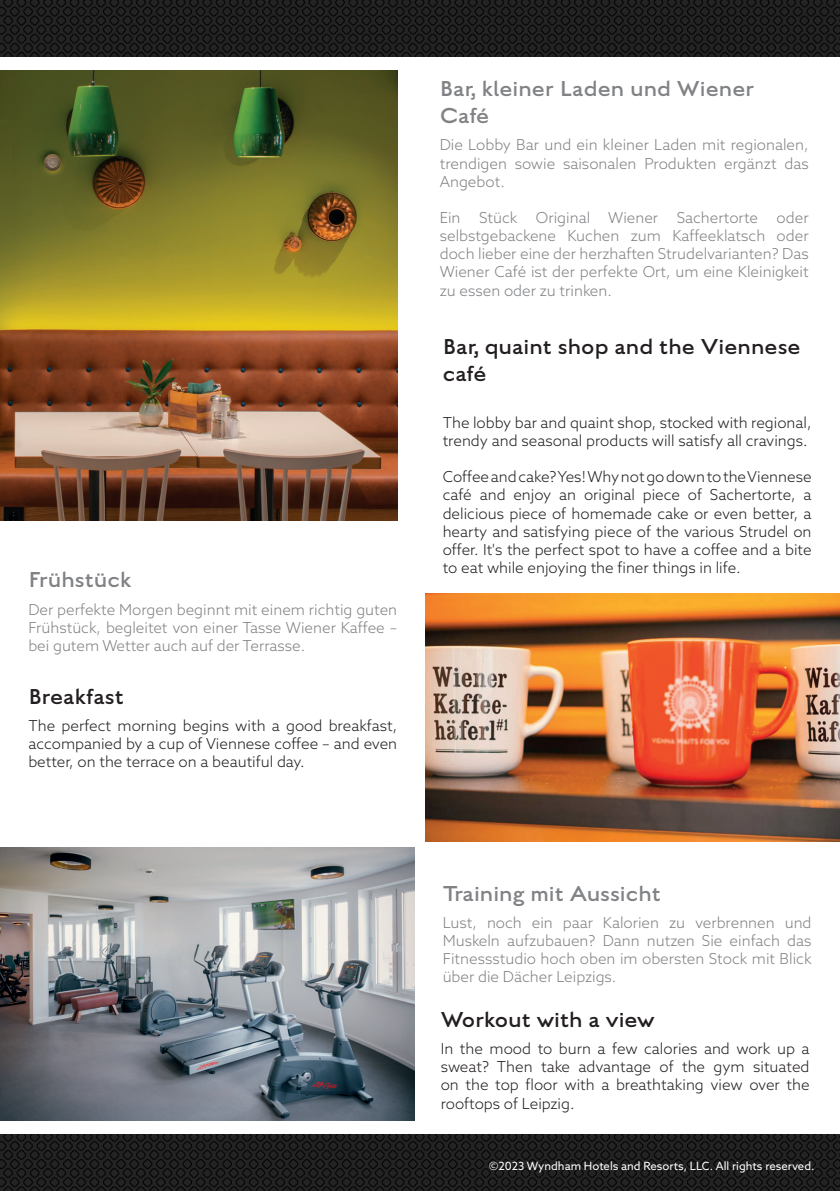
<style>
.page{position:relative;width:840px;height:1191px;background:#fff}
.page>*{position:absolute;margin:0;border:0;box-sizing:border-box;transform-origin:0 0}
.t1{font:300 24.2px/27.2px "English Grotesque";color:#808285}
.t2{font:300 24.2px/27.2px "English Grotesque";color:#231f20}
.t3{font:300 15.2px/18.2px "Azo Sans";color:#231f20;text-align:justify}
.t4{font:300 15.2px/18.2px "Azo Sans";color:#808285;text-align:justify}
.t5{font:11.4px "Azo Sans";color:#fff}
</style>
<div class="page">
<img style="left:0;top:70px;width:397px;height:451px">
<img style="left:0;top:0;width:839px;height:56px">
<img style="left:0;top:1134px;width:839px;height:57px">
<img style="left:425px;top:594px;width:414px;height:247px">
<img style="left:0;top:847px;width:414px;height:273px">
<h1 class="t1" style="left:28px;top:565px;width:104px">Frühstück</h1>
<p class="t4" style="left:28px;top:600px;width:370px">Der perfekte Morgen beginnt mit einem richtig guten Frühstück, begleitet von einer Tasse Wiener Kaffee – bei gutem Wetter auch auf der Terrasse.</p>
<h1 class="t2" style="left:28px;top:682px;width:97px">Breakfast</h1>
<p class="t3" style="left:28px;top:716px;width:370px">The perfect morning begins with a good breakfast, accompanied by a cup of Viennese coffee – and even better, on the terrace on a beautiful day.</p>
<h1 class="t1" style="left:439px;top:74px;width:316px">Bar, kleiner Laden und Wiener<br>Café</h1>
<p class="t4" style="left:439px;top:136px;width:370px">Die Lobby Bar und ein kleiner Laden mit regionalen, trendigen sowie saisonalen Produkten ergänzt das Angebot.</p>
<p class="t4" style="left:439px;top:208px;width:370px">Ein Stück Original Wiener Sachertorte oder selbstgebackene Kuchen zum Kaffeeklatsch oder doch lieber eine der herzhaften Strudelvarianten? Das Wiener Café ist der perfekte Ort, um eine Kleinigkeit zu essen oder zu trinken.</p>
<h1 class="t2" style="left:442px;top:332px;width:359px">Bar, quaint shop and the Viennese café</h1>
<p class="t3" style="left:442px;top:413px;width:370px">The lobby bar and quaint shop, stocked with regional, trendy and seasonal products will satisfy all cravings.</p>
<p class="t3" style="left:442px;top:467px;width:370px">Coffee and cake? Yes! Why not go down to the Viennese café and enjoy an original piece of Sachertorte, a delicious piece of homemade cake or even better, a hearty and satisfying piece of the various Strudel on offer. It's the perfect spot to have a coffee and a bite to eat while enjoying the finer things in life.</p>
<h1 class="t1" style="left:442px;top:878px;width:220px">Training mit Aussicht</h1>
<p class="t4" style="left:442px;top:913px;width:370px">Lust, noch ein paar Kalorien zu verbrennen und Muskeln aufzubauen? Dann nutzen Sie einfach das Fitnessstudio hoch oben im obersten Stock mit Blick über die Dächer Leipzigs.</p>
<h1 class="t2" style="left:440px;top:1005px;width:215px">Workout with a view</h1>
<p class="t3" style="left:440px;top:1039px;width:370px">In the mood to burn a few calories and work up a sweat? Then take advantage of the gym situated on the top floor with a breathtaking view over the rooftops of Leipzig.</p>
<p class="t5" style="left:489px;top:1158px;width:326px">©2023 Wyndham Hotels and Resorts, LLC. All rights reserved.</p>
</div>
